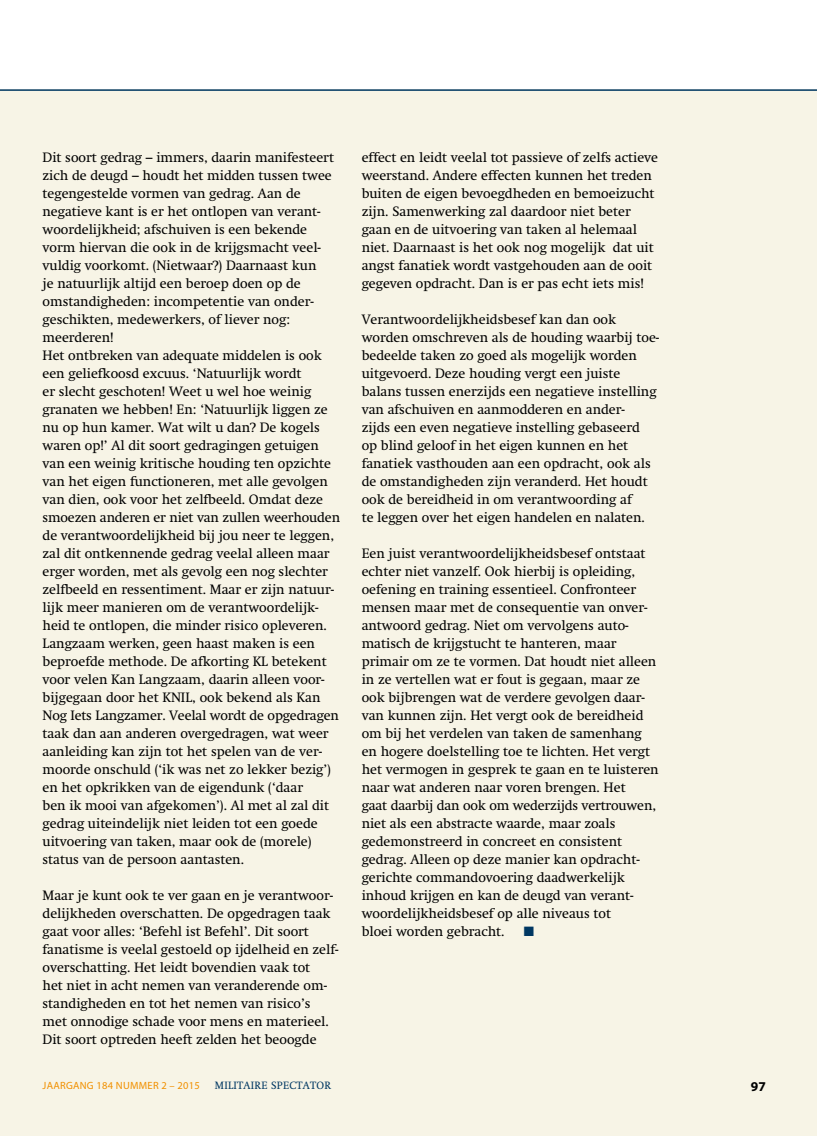
<style>
.page{position:relative;width:817px;height:1136px;background:#fff}
.page>*{position:absolute;margin:0;border:0;box-sizing:border-box;transform-origin:0 0}
.t1{font:13.5px/18px "Swift";color:#000}
.t2{font:700 13.5px "Myriad Pro";color:#000}
.t3{font:13.5px "Zapf Dingbats";color:#003762}
.t4{font:10.5px "Myriad Pro";letter-spacing:.025em;color:#f19000}
.t5{font:10.5px "Swift";letter-spacing:.025em;color:#003762}
</style>
<div class="page">
<div style="left:0;top:89px;width:816px;height:1046px;background:#f7f4e6"></div>
<hr style="left:0;top:89px;width:816px;height:2px;background:#003762">
<p class="t1" style="left:43px;top:148px;width:299px">Dit soort gedrag – immers, daarin manifesteert zich de deugd – houdt het midden tussen twee tegengestelde vormen van gedrag. Aan de negatieve kant is er het ontlopen van verant&shy;woordelijkheid; afschuiven is een bekende vorm hiervan die ook in de krijgsmacht veel&shy;vuldig voorkomt. (Nietwaar?) Daarnaast kun<br>je natuurlijk altijd een beroep doen op de omstandigheden: incompetentie van onder&shy;geschikten, medewerkers, of liever nog: meerderen!<br>Het ontbreken van adequate middelen is ook een geliefkoosd excuus. ‘Natuurlijk wordt<br>er slecht geschoten! Weet u wel hoe weinig granaten we hebben! En: ‘Natuurlijk liggen ze nu op hun kamer. Wat wilt u dan? De kogels waren op!’ Al dit soort gedragingen getuigen van een weinig kritische houding ten opzichte van het eigen functioneren, met alle gevolgen van dien, ook voor het zelfbeeld. Omdat deze smoezen anderen er niet van zullen weerhouden de verantwoordelijkheid bij jou neer te leggen, zal dit ontkennende gedrag veelal alleen maar erger worden, met als gevolg een nog slechter zelfbeeld en ressentiment. Maar er zijn natuur&shy;lijk meer manieren om de verantwoordelijk&shy;heid te ontlopen, die minder risico opleveren.<br>Langzaam werken, geen haast maken is een beproefde methode. De afkorting KL betekent voor velen Kan Langzaam, daarin alleen voor&shy;bijgegaan door het KNIL, ook bekend als Kan Nog Iets Langzamer. Veelal wordt de opgedragen taak dan aan anderen overgedragen, wat weer aanleiding kan zijn tot het spelen van de ver&shy;moorde onschuld (‘ik was net zo lekker bezig’) en het opkrikken van de eigendunk (‘daar<br>ben ik mooi van afgekomen’). Al met al zal dit gedrag uiteindelijk niet leiden tot een goede uitvoering van taken, maar ook de (morele) status van de persoon aantasten.</p>
<p class="t1" style="left:43px;top:886px;width:297px">Maar je kunt ook te ver gaan en je verantwoor&shy;delijkheden overschatten. De opgedragen taak gaat voor alles: ‘Befehl ist Befehl’. Dit soort fanatisme is veelal gestoeld op ijdelheid en zelf&shy;overschatting. Het leidt bovendien vaak tot<br>het niet in acht nemen van veranderende om&shy;standigheden en tot het nemen van risico’s<br>met onnodige schade voor mens en materieel.<br>Dit soort optreden heeft zelden het beoogde</p>
<p class="t1" style="left:361px;top:148px;width:298px">effect en leidt veelal tot passieve of zelfs actieve weerstand. Andere effecten kunnen het treden buiten de eigen bevoegdheden en bemoeizucht zijn. Samenwerking zal daardoor niet beter gaan en de uitvoering van taken al helemaal niet. Daarnaast is het ook nog mogelijk dat uit angst fanatiek wordt vastgehouden aan de ooit gegeven opdracht. Dan is er pas echt iets mis!</p>
<p class="t1" style="left:361px;top:310px;width:299px">Verantwoordelijkheidsbesef kan dan ook worden omschreven als de houding waarbij toe&shy;bedeelde taken zo goed als mogelijk worden uitgevoerd. Deze houding vergt een juiste balans tussen enerzijds een negatieve instelling van afschuiven en aanmodderen en ander-<br>zijds een even negatieve instelling gebaseerd<br>op blind geloof in het eigen kunnen en het fanatiek vasthouden aan een opdracht, ook als de omstandigheden zijn veranderd. Het houdt ook de bereidheid in om verantwoording af<br>te leggen over het eigen handelen en nalaten.</p>
<p class="t1" style="left:361px;top:544px;width:298px">Een juist verantwoordelijkheidsbesef ontstaat echter niet vanzelf. Ook hierbij is opleiding, oefening en training essentieel. Confronteer mensen maar met de consequentie van onver&shy;antwoord gedrag. Niet om vervolgens auto&shy;matisch de krijgstucht te hanteren, maar primair om ze te vormen. Dat houdt niet alleen in ze vertellen wat er fout is gegaan, maar ze ook bijbrengen wat de verdere gevolgen daar&shy;van kunnen zijn. Het vergt ook de bereidheid om bij het verdelen van taken de samenhang en hogere doelstelling toe te lichten. Het vergt het vermogen in gesprek te gaan en te luisteren naar wat anderen naar voren brengen. Het<br>gaat daarbij dan ook om wederzijds vertrouwen, niet als een abstracte waarde, maar zoals gedemonstreerd in concreet en consistent gedrag. Alleen op deze manier kan opdracht&shy;gerichte commandovoering daadwerkelijk inhoud krijgen en kan de deugd van verant&shy;woordelijkheidsbesef op alle niveaus tot<br>bloei worden gebracht.</p>
<p class="t3" style="left:523px;top:925px;width:12px">■</p>
<p class="t4" style="left:43px;top:1079px;width:159px">JAARGANG 184 NUMMER 2 – 2015</p>
<p class="t5" style="left:215px;top:1078px;width:118px">MILITAIRE SPECTATOR</p>
<p class="t2" style="left:750px;top:1077px;width:16px">97</p>
</div>
